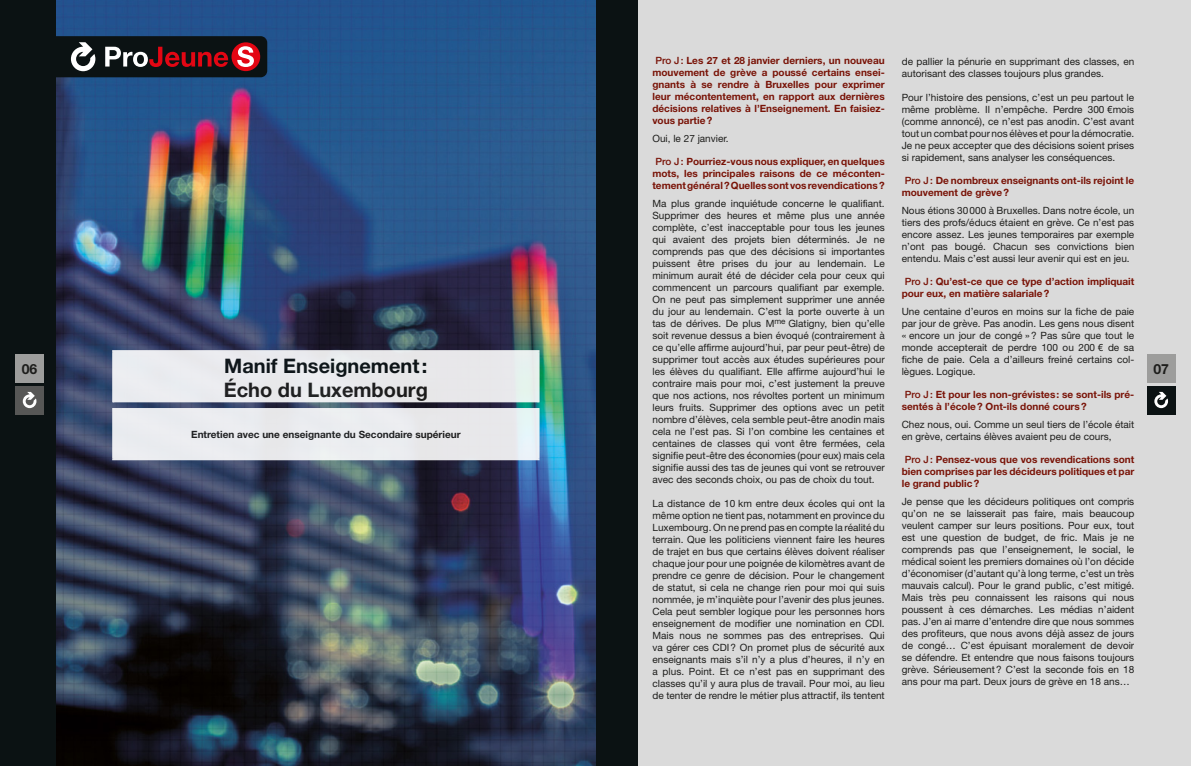
<style>
.page{position:relative;width:1191px;height:766px;background:#fff}
.page>*{position:absolute;margin:0;border:0;box-sizing:border-box;transform-origin:0 0}
.t1{font:700 20px "Helvetica Neue";color:#0b1213}
.t2{font:700 20px "Helvetica Neue";color:#1d1d1b}
.t3{font:700 14px "Helvetica Neue";color:#1d1d1b}
.Texte__Helvetica_10_pt{font:10px/12px "Helvetica Neue";color:#1d1d1b;text-align:justify}
.Questions_Pro_J{font:700 10px/12px "Helvetica Neue";color:#791307}
.t4{font:700 10px "Helvetica Neue";color:#1d1d1b}
.s1{font-weight:500}
</style>
<div class="page">
<div style="left:595px;top:0;width:596px;height:765px;background:#dadada"></div>
<div style="left:0;top:0;width:638px;height:765px;background:#0b1213"></div>
<img style="left:57px;top:0;width:538px;height:765px">
<div style="left:15px;top:386px;width:29px;height:28px;background:#575756"></div>
<svg style="left:56px;top:36px;width:211px;height:41px"></svg>
<svg style="left:23px;top:392px;width:13px;height:16px"></svg>
<div style="left:1147px;top:386px;width:28px;height:28px;background:#0b1213"></div>
<svg style="left:1154px;top:392px;width:14px;height:16px"></svg>
<div style="left:1147px;top:354px;width:28px;height:29px;background:#9d9d9c"></div>
<div style="left:15px;top:354px;width:29px;height:29px;background:#9d9d9c"></div>
<svg style="left:113px;top:352px;width:425px;height:106px;background:#dfe1e5"></svg>
<hr style="left:112px;top:350px;width:427px;height:2px;background:#fff">
<hr style="left:112px;top:352px;width:2px;height:50px;background:#fff">
<hr style="left:537px;top:352px;width:2px;height:50px;background:#fff">
<hr style="left:112px;top:408px;width:2px;height:50px;background:#fff">
<hr style="left:537px;top:408px;width:2px;height:50px;background:#fff">
<hr style="left:112px;top:458px;width:427px;height:2px;background:#fff">
<p class="Questions_Pro_J" style="left:652px;top:54px;width:234px;text-align:justify;text-indent:3px"><span class="s1">Pro J:</span> Les 27 et 28 janvier derniers, un nouveau mouvement de grève a poussé certains ensei&shy;gnants à se rendre à Bruxelles pour exprimer leur mécontentement, en rapport aux dernières décisions relatives à l’Enseignement. En faisiez&shy;vous partie?</p>
<p class="Texte__Helvetica_10_pt" style="left:652px;top:132px;width:78px">Oui, le 27 janvier.</p>
<p class="Questions_Pro_J" style="left:652px;top:155px;width:234px;text-align:center"><span class="s1">Pro J:</span> Pourriez-vous nous expliquer, en quelques mots, les principales raisons de ce méconten&shy;tement général? Quelles sont vos revendications?</p>
<p class="Texte__Helvetica_10_pt" style="left:652px;top:197px;width:234px">Ma plus grande inquiétude concerne le qualifiant.<br>Supprimer des heures et même plus une année complète, c’est inacceptable pour tous les jeunes qui avaient des projets bien déterminés. Je ne comprends pas que des décisions si importantes puissent être prises du jour au lendemain. Le minimum aurait été de décider cela pour ceux qui commencent un parcours qualifiant par exemple.<br>On ne peut pas simplement supprimer une année du jour au lendemain. C’est la porte ouverte à un tas de dérives. De plus M<sup>me</sup> Glatigny, bien qu’elle soit revenue dessus a bien évoqué (contrairement à ce qu’elle affirme aujourd’hui, par peur peut-être) de supprimer tout accès aux études supérieures pour les élèves du qualifiant. Elle affirme aujourd’hui le contraire mais pour moi, c’est justement la preuve que nos actions, nos révoltes portent un minimum leurs fruits. Supprimer des options avec un petit nombre d’élèves, cela semble peut-être anodin mais cela ne l’est pas. Si l’on combine les centaines et centaines de classes qui vont être fermées, cela signifie peut-être des économies (pour eux) mais cela signifie aussi des tas de jeunes qui vont se retrouver avec des seconds choix, ou pas de choix du tout.</p>
<p class="Texte__Helvetica_10_pt" style="left:652px;top:497px;width:234px">La distance de 10 km entre deux écoles qui ont la même option ne tient pas, notamment en province du Luxembourg. On ne prend pas en compte la réalité du terrain. Que les politiciens viennent faire les heures de trajet en bus que certains élèves doivent réaliser chaque jour pour une poignée de kilomètres avant de prendre ce genre de décision. Pour le changement de statut, si cela ne change rien pour moi qui suis nommée, je m’inquiète pour l’avenir des plus jeunes.<br>Cela peut sembler logique pour les personnes hors enseignement de modifier une nomination en CDI.<br>Mais nous ne sommes pas des entreprises. Qui va gérer ces CDI? On promet plus de sécurité aux enseignants mais s’il n’y a plus d’heures, il n’y en a plus. Point. Et ce n’est pas en supprimant des classes qu’il y aura plus de travail. Pour moi, au lieu de tenter de rendre le métier plus attractif, ils tentent</p>
<p class="Texte__Helvetica_10_pt" style="left:901px;top:55px;width:234px">de pallier la pénurie en supprimant des classes, en autorisant des classes toujours plus grandes.</p>
<p class="Texte__Helvetica_10_pt" style="left:901px;top:91px;width:234px">Pour l’histoire des pensions, c’est un peu partout le même problème. Il n’empêche. Perdre 300 €mois (comme annoncé), ce n’est pas anodin. C’est avant tout un combat pour nos élèves et pour la démocratie.<br>Je ne peux accepter que des décisions soient prises si rapidement, sans analyser les conséquences.</p>
<p class="Questions_Pro_J" style="left:901px;top:174px;width:234px;text-indent:3px"><span class="s1">Pro J:</span> De nombreux enseignants ont-ils rejoint le mouvement de grève?</p>
<p class="Texte__Helvetica_10_pt" style="left:901px;top:204px;width:234px">Nous étions 30000 à Bruxelles. Dans notre école, un tiers des profs/éducs étaient en grève. Ce n’est pas encore assez. Les jeunes temporaires par exemple n’ont pas bougé. Chacun ses convictions bien entendu. Mais c’est aussi leur avenir qui est en jeu.</p>
<p class="Questions_Pro_J" style="left:901px;top:275px;width:234px;text-indent:3px"><span class="s1">Pro J:</span> Qu’est-ce que ce type d’action impliquait pour eux, en matière salariale?</p>
<p class="Texte__Helvetica_10_pt" style="left:901px;top:305px;width:234px">Une centaine d’euros en moins sur la fiche de paie par jour de grève. Pas anodin. Les gens nous disent « encore un jour de congé »? Pas sûre que tout le monde accepterait de perdre 100 ou 200 € de sa fiche de paie. Cela a d’ailleurs freiné certains col&shy;lègues. Logique.</p>
<p class="Questions_Pro_J" style="left:901px;top:388px;width:234px;text-indent:3px"><span class="s1">Pro J:</span> Et pour les non-grévistes: se sont-ils pré&shy;sentés à l’école? Ont-ils donné cours?</p>
<p class="Texte__Helvetica_10_pt" style="left:901px;top:418px;width:234px">Chez nous, oui. Comme un seul tiers de l’école était en grève, certains élèves avaient peu de cours,</p>
<p class="Questions_Pro_J" style="left:901px;top:453px;width:234px;text-align:justify;text-indent:3px"><span class="s1">Pro J:</span> Pensez-vous que vos revendications sont bien comprises par les décideurs politiques et par le grand public?</p>
<p class="Texte__Helvetica_10_pt" style="left:901px;top:495px;width:234px">Je pense que les décideurs politiques ont compris qu’on ne se laisserait pas faire, mais beaucoup veulent camper sur leurs positions. Pour eux, tout est une question de budget, de fric. Mais je ne comprends pas que l’enseignement, le social, le médical soient les premiers domaines où l’on décide d’économiser (d’autant qu’à long terme, c’est un très mauvais calcul). Pour le grand public, c’est mitigé.<br>Mais très peu connaissent les raisons qui nous poussent à ces démarches. Les médias n’aident pas. J’en ai marre d’entendre dire que nous sommes des profiteurs, que nous avons déjà assez de jours de congé… C’est épuisant moralement de devoir se défendre. Et entendre que nous faisons toujours grève. Sérieusement? C’est la seconde fois en 18 ans pour ma part. Deux jours de grève en 18 ans…</p>
<h2 class="t3" style="left:22px;top:360px;width:17px">06</h2>
<h1 class="t1" style="left:224px;top:353px;width:205px">Manif Enseignement:</h1>
<h2 class="t3" style="left:1153px;top:360px;width:17px">07</h2>
<h1 class="t2" style="left:224px;top:377px;width:206px">Écho du Luxembourg</h1>
<p class="t4" style="left:191px;top:427px;width:271px">Entretien avec une enseignante du Secondaire supérieur</p>
</div>
